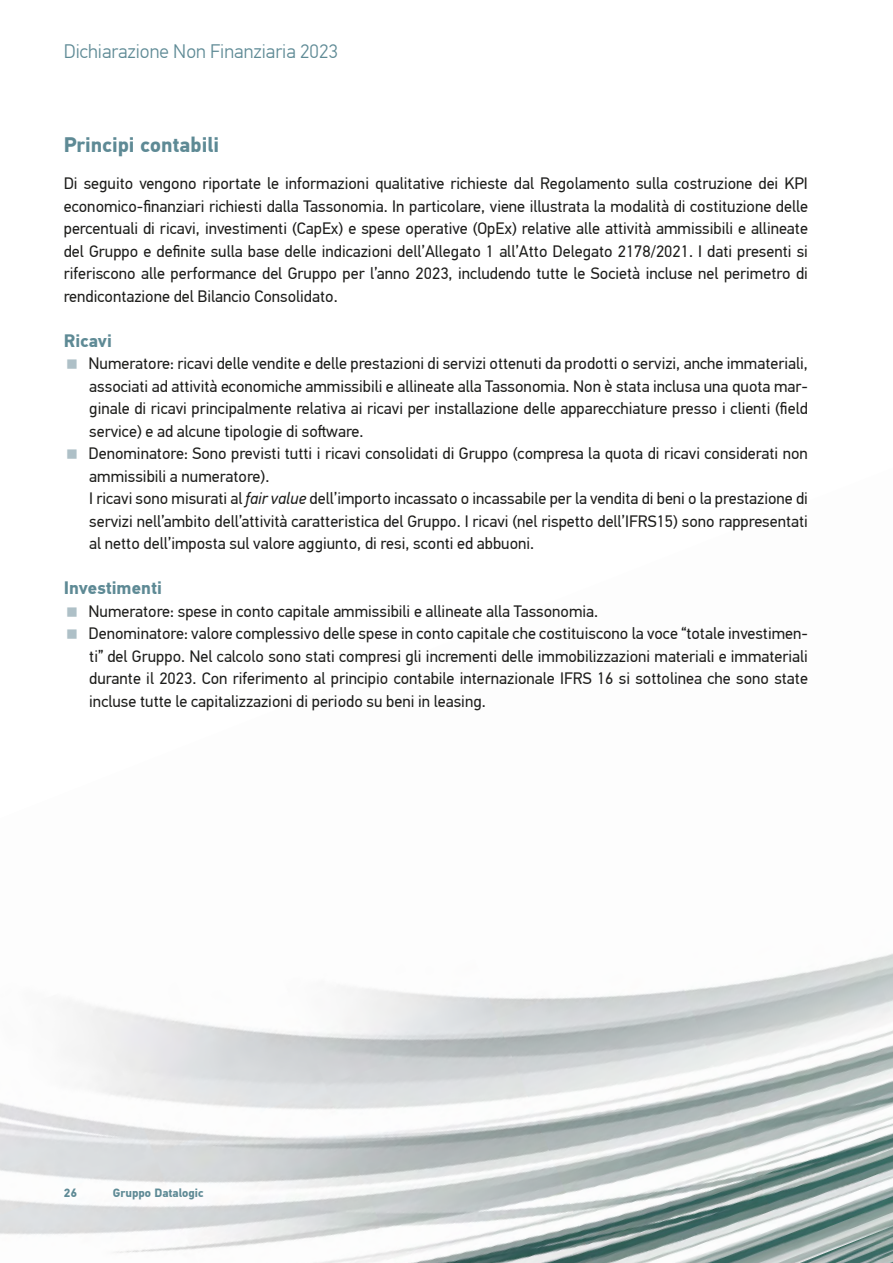
<style>
.page{position:relative;width:893px;height:1263px;background:#fff}
.page>*{position:absolute;margin:0;border:0;box-sizing:border-box;transform-origin:0 0}
.t1{font:700 21px "PF Din Text Pro";color:#5e8a95}
.t2{font:300 19.5px "PF Din Text Pro";color:#5e8a95}
.t3{font:700 18px "PF Din Text Pro";color:#5e8a95}
.t4{font:16.5px/22.5px "PF Din Text Pro";color:#1d1d1b}
.t5{font:700 12px "PF Din Text Pro";color:#5e8a95}
.s1{font-style:italic}
</style>
<div class="page">
<img style="left:0;top:953px;width:893px;height:310px">
<p class="t2" style="left:64px;top:40px;width:276px">Dichiarazione Non Finanziaria 2023</p>
<p class="t1" style="left:64px;top:131px;width:157px">Principi contabili</p>
<p class="t4" style="left:64px;top:172px;width:746px;text-align:justify">Di seguito vengono riportate le informazioni qualitative richieste dal Regolamento sulla costruzione dei KPI economico-finanziari richiesti dalla Tassonomia. In particolare, viene illustrata la modalità di costituzione delle percentuali di ricavi, investimenti (CapEx) e spese operative (OpEx) relative alle attività ammissibili e allineate del Gruppo e definite sulla base delle indicazioni dell’Allegato 1 all’Atto Delegato 2178/2021. I dati presenti si riferiscono alle performance del Gruppo per l’anno 2023, includendo tutte le Società incluse nel perimetro di rendicontazione del Bilancio Consolidato.</p>
<p class="t3" style="left:64px;top:329px;width:50px">Ricavi</p>
<p class="t4" style="left:89px;top:352px;width:721px">Numeratore: ricavi delle vendite e delle prestazioni di servizi ottenuti da prodotti o servizi, anche immateriali, associati ad attività economiche ammissibili e allineate alla Tassonomia. Non è stata inclusa una quota mar&shy;ginale di ricavi principalmente relativa ai ricavi per installazione delle apparecchiature presso i clienti (field service) e ad alcune tipologie di software.<br>Denominatore: Sono previsti tutti i ricavi consolidati di Gruppo (compresa la quota di ricavi considerati non ammissibili a numeratore).<br>I ricavi sono misurati al <span class="s1">fair value</span> dell’importo incassato o incassabile per la vendita di beni o la prestazione di servizi nell’ambito dell’attività caratteristica del Gruppo. I ricavi (nel rispetto dell’IFRS15) sono rappresentati al netto dell’imposta sul valore aggiunto, di resi, sconti ed abbuoni.</p>
<p class="t3" style="left:64px;top:577px;width:100px">Investimenti</p>
<p class="t4" style="left:89px;top:600px;width:721px">Numeratore: spese in conto capitale ammissibili e allineate alla Tassonomia.<br>Denominatore: valore complessivo delle spese in conto capitale che costituiscono la voce “totale investimen&shy;ti” del Gruppo. Nel calcolo sono stati compresi gli incrementi delle immobilizzazioni materiali e immateriali durante il 2023. Con riferimento al principio contabile internazionale IFRS 16 si sottolinea che sono state incluse tutte le capitalizzazioni di periodo su beni in leasing.</p>
<p class="t5" style="left:64px;top:1185px;width:15px">26</p>
<p class="t5" style="left:113px;top:1185px;width:92px">Gruppo Datalogic</p>
</div>
